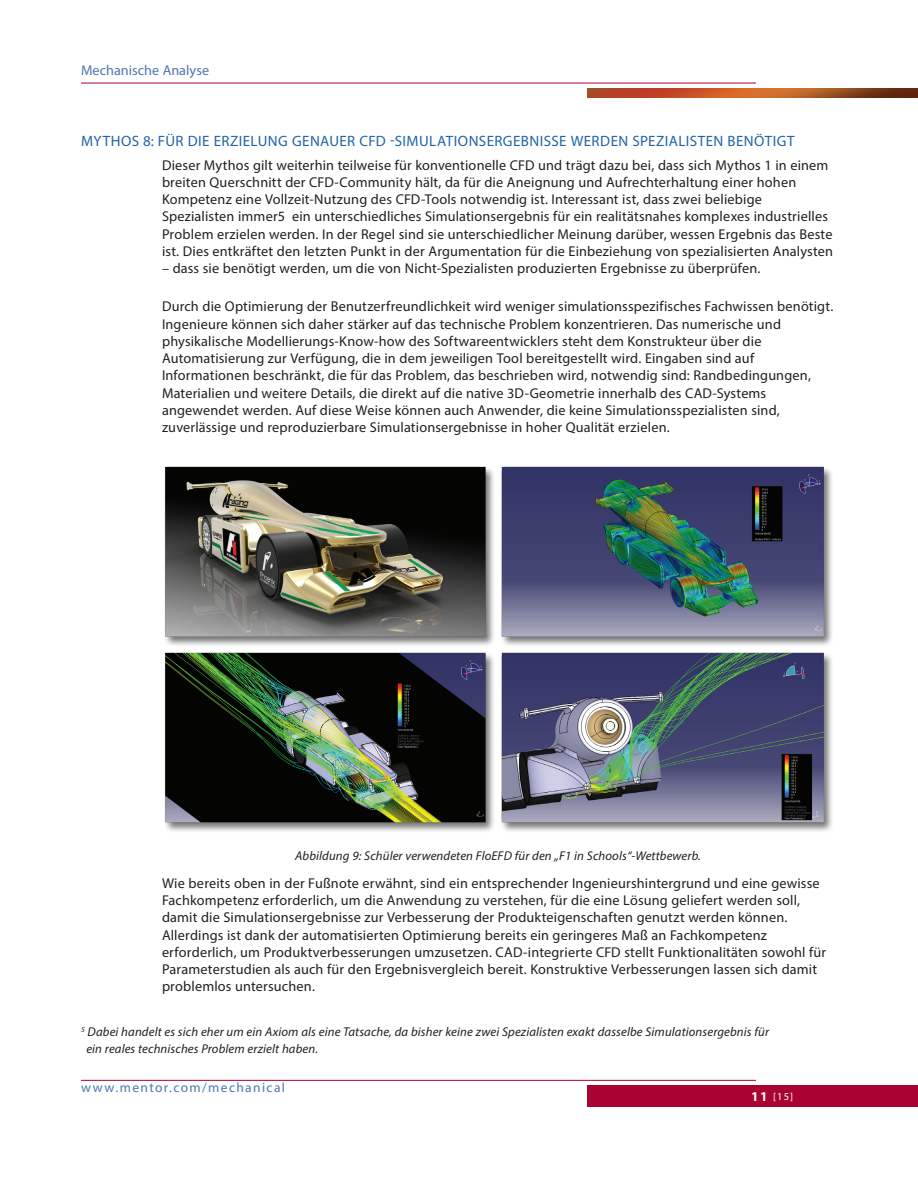
<style>
.page{position:relative;width:918px;height:1188px;background:#fff}
.page>*{position:absolute;margin:0;border:0;box-sizing:border-box;transform-origin:0 0}
.t1{font:15px "Myriad Pro";letter-spacing:.025em;color:#2263a8}
.t2{font:14.25px/17.2px "Myriad Pro";letter-spacing:.01em;color:#231f20}
.t3{font:14.25px "Myriad Pro";color:#4f75b4}
.t4{font:13.5px "Myriad Pro";letter-spacing:.105em;color:#4f75b4}
.t5{font:italic 12.75px/16.5px "Myriad Pro";letter-spacing:.01em;color:#231f20}
.t6{font:10.5px "Myriad Pro";color:#fff}
.s1{font-weight:700;font-size:13.5px}
</style>
<div class="page">
<div style="left:588px;top:1085px;width:330px;height:22px;background:#a90332"></div>
<hr style="left:81px;top:1080px;width:675px;height:1px;background:#a90332">
<hr style="left:81px;top:83px;width:675px;height:1px;background:#a90332">
<img style="left:587px;top:88px;width:331px;height:10px">
<img style="left:165px;top:466px;width:667px;height:365px">
<p class="t3" style="left:81px;top:61px;width:130px">Mechanische Analyse</p>
<p class="t1" style="left:81px;top:132px;width:715px">MYTHOS 8: FÜR DIE ERZIELUNG GENAUER CFD -SIMULATIONSERGEBNISSE WERDEN SPEZIALISTEN BENÖTIGT</p>
<p class="t2" style="left:162px;top:156px;width:673px">Dieser Mythos gilt weiterhin teilweise für konventionelle CFD und trägt dazu bei, dass sich Mythos 1 in einem breiten Querschnitt der CFD-Community hält, da für die Aneignung und Aufrechterhaltung einer hohen Kompetenz eine Vollzeit-Nutzung des CFD-Tools notwendig ist. Interessant ist, dass zwei beliebige Spezialisten immer5 ein unterschiedliches Simulationsergebnis für ein realitätsnahes komplexes industrielles Problem erzielen werden. In der Regel sind sie unterschiedlicher Meinung darüber, wessen Ergebnis das Beste ist. Dies entkräftet den letzten Punkt in der Argumentation für die Einbeziehung von spezialisierten Analysten</p>
<p class="t2" style="left:162px;top:259px;width:600px">– dass sie benötigt werden, um die von Nicht-Spezialisten produzierten Ergebnisse zu überprüfen.</p>
<p class="t2" style="left:162px;top:298px;width:673px">Durch die Optimierung der Benutzerfreundlichkeit wird weniger simulationsspezifisches Fachwissen benötigt.<br>Ingenieure können sich daher stärker auf das technische Problem konzentrieren. Das numerische und physikalische Modellierungs-Know-how des Softwareentwicklers steht dem Konstrukteur über die Automatisierung zur Verfügung, die in dem jeweiligen Tool bereitgestellt wird. Eingaben sind auf Informationen beschränkt, die für das Problem, das beschrieben wird, notwendig sind: Randbedingungen, Materialien und weitere Details, die direkt auf die native 3D-Geometrie innerhalb des CAD-Systems angewendet werden. Auf diese Weise können auch Anwender, die keine Simulationsspezialisten sind, zuverlässige und reproduzierbare Simulationsergebnisse in hoher Qualität erzielen.</p>
<p class="t5" style="left:295px;top:847px;width:407px">Abbildung 9: Schüler verwendeten FloEFD für den „F1 in Schools“-Wettbewerb.</p>
<p class="t2" style="left:162px;top:874px;width:666px">Wie bereits oben in der Fußnote erwähnt, sind ein entsprechender Ingenieurshintergrund und eine gewisse Fachkompetenz erforderlich, um die Anwendung zu verstehen, für die eine Lösung geliefert werden soll, damit die Simulationsergebnisse zur Verbesserung der Produkteigenschaften genutzt werden können.<br>Allerdings ist dank der automatisierten Optimierung bereits ein geringeres Maß an Fachkompetenz erforderlich, um Produktverbesserungen umzusetzen. CAD-integrierte CFD stellt Funktionalitäten sowohl für Parameterstudien als auch für den Ergebnisvergleich bereit. Konstruktive Verbesserungen lassen sich damit problemlos untersuchen.</p>
<p class="t5" style="left:86px;top:1024px;width:684px;text-indent:-5px"><sup>5</sup> Dabei handelt es sich eher um ein Axiom als eine Tatsache, da bisher keine zwei Spezialisten exakt dasselbe Simulationsergebnis für ein reales technisches Problem erzielt haben.</p>
<p class="t4" style="left:81px;top:1079px;width:206px">www.mentor.com/mechanical</p>
<p class="t6" style="left:751px;top:1090px;width:43px"><span class="s1">11</span> [15]</p>
</div>
